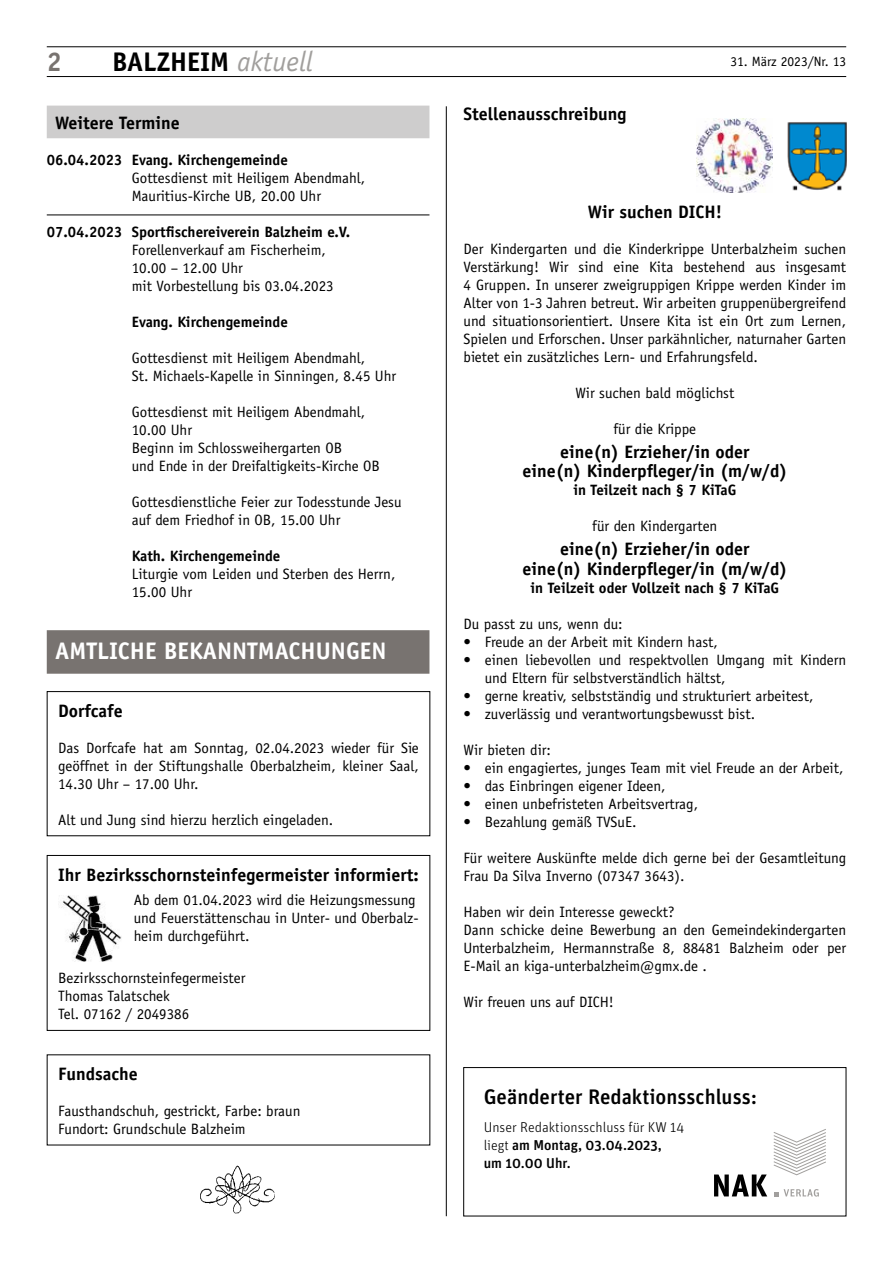
<style>
.page{position:relative;width:893px;height:1263px;background:#fff}
.page>*{position:absolute;margin:0;border:0;box-sizing:border-box;transform-origin:0 0}
.t1{font:700 27px "Officina Sans";color:#000}
.t2{font:700 27px "Officina Sans";color:#787370}
.t3{font:700 24px "Officina Sans";color:#fff}
.t4{font:500 21px "Unit Pro";color:#000}
.t5{font:700 18px/19.5px "Officina Sans";color:#000;text-align:center}
.t6{font:15px/18px "Officina Sans";color:#000}
.t7{font:700 15px "Officina Sans";color:#000}
.t8{font:300 14.25px/18px "Unit Pro";color:#000}
.t9{font:13.5px "Officina Sans";color:#000}
.s1{font-weight:400;font-style:italic;font-size:28.35px;color:#a19f9d}
.s2{font-weight:500}
</style>
<div class="page">
<hr style="left:47px;top:76px;width:799px;height:1px;background:#000">
<hr style="left:47px;top:47px;width:799px;height:1px;background:#000">
<hr style="left:446px;top:106px;width:1px;height:1110px;background:#000">
<img style="left:787px;top:122px;width:59px;height:69px">
<img style="left:697px;top:119px;width:76px;height:74px">
<div style="left:47px;top:106px;width:382px;height:32px;background:#cecdcd"></div>
<hr style="left:47px;top:215px;width:382px;height:1px;background:#000">
<div style="left:47px;top:631px;width:382px;height:42px;background:#787370"></div>
<div style="left:47px;top:691px;width:383px;height:145px;border:1px solid #000"></div>
<img style="left:61px;top:895px;width:60px;height:67px">
<div style="left:47px;top:855px;width:383px;height:176px;border:1px solid #000"></div>
<div style="left:463px;top:1067px;width:383px;height:149px;border:1px solid #000"></div>
<svg style="left:773px;top:1129px;width:53px;height:46px"></svg>
<svg style="left:714px;top:1174px;width:53px;height:22px"></svg>
<svg style="left:774px;top:1192px;width:4px;height:4px"></svg>
<svg style="left:784px;top:1189px;width:35px;height:7px"></svg>
<img style="left:200px;top:1165px;width:75px;height:48px">
<h1 class="t2" style="left:47px;top:45px;width:17px">2</h1>
<h1 class="t1" style="left:112px;top:45px;width:202px">BALZHEIM <span class="s1">aktuell</span></h1>
<p class="t9" style="left:730px;top:53px;width:117px">31. März 2023/Nr. 13</p>
<p class="t5" style="left:463px;top:104px;width:164px">Stellenausschreibung</p>
<p class="t5" style="left:55px;top:113px;width:126px">Weitere Termine</p>
<p class="t7" style="left:47px;top:151px;width:243px">06.04.2023 Evang. Kirchengemeinde</p>
<p class="t6" style="left:132px;top:169px;width:235px">Gottesdienst mit Heiligem Abendmahl,<br>Mauritius-Kirche UB, 20.00 Uhr</p>
<p class="t7" style="left:47px;top:223px;width:305px">07.04.2023 Sportfischereiverein Balzheim e.V.</p>
<p class="t6" style="left:132px;top:241px;width:203px">Forellenverkauf am Fischerheim,<br>10.00 – 12.00 Uhr<br>mit Vorbestellung bis 03.04.2023</p>
<p class="t7" style="left:132px;top:313px;width:158px">Evang. Kirchengemeinde</p>
<p class="t6" style="left:132px;top:349px;width:266px">Gottesdienst mit Heiligem Abendmahl,<br>St. Michaels-Kapelle in Sinningen, 8.45 Uhr</p>
<p class="t6" style="left:132px;top:403px;width:249px">Gottesdienst mit Heiligem Abendmahl,<br>10.00 Uhr<br>Beginn im Schlossweihergarten OB<br>und Ende in der Dreifaltigkeits-Kirche OB</p>
<p class="t6" style="left:132px;top:493px;width:271px">Gottesdienstliche Feier zur Todesstunde Jesu auf dem Friedhof in OB, 15.00 Uhr</p>
<p class="t7" style="left:132px;top:547px;width:150px">Kath. Kirchengemeinde</p>
<p class="t6" style="left:132px;top:565px;width:265px">Liturgie vom Leiden und Sterben des Herrn,<br>15.00 Uhr</p>
<p class="t5" style="left:588px;top:202px;width:136px">Wir suchen DICH!</p>
<p class="t6" style="left:463px;top:240px;width:384px;text-align:justify">Der Kindergarten und die Kinderkrippe Unterbalzheim suchen Verstärkung! Wir sind eine Kita bestehend aus insgesamt 4 Gruppen. In unserer zweigruppigen Krippe werden Kinder im Alter von 1-3 Jahren betreut. Wir arbeiten gruppenübergreifend und situationsorientiert. Unsere Kita ist ein Ort zum Lernen, Spielen und Erforschen. Unser parkähnlicher, naturnaher Garten bietet ein zusätzliches Lern- und Erfahrungsfeld.</p>
<p class="t6" style="left:575px;top:384px;width:160px">Wir suchen bald möglichst</p>
<p class="t6" style="left:613px;top:420px;width:84px">für die Krippe</p>
<p class="t5" style="left:522px;top:442px;width:266px">eine(n) Erzieher/in oder<br>eine(n) Kinderpfleger/in (m/w/d)</p>
<p class="t7" style="left:573px;top:481px;width:165px">in Teilzeit nach § 7 KiTaG</p>
<p class="t6" style="left:592px;top:517px;width:127px">für den Kindergarten</p>
<p class="t5" style="left:522px;top:539px;width:266px">eine(n) Erzieher/in oder<br>eine(n) Kinderpfleger/in (m/w/d)</p>
<p class="t7" style="left:531px;top:578px;width:250px">in Teilzeit oder Vollzeit nach § 7 KiTaG</p>
<p class="t6" style="left:463px;top:614px;width:161px">Du passt zu uns, wenn du:</p>
<p class="t6" style="left:463px;top:632px;width:256px">• Freude an der Arbeit mit Kindern hast,</p>
<p class="t6" style="left:485px;top:650px;width:363px;text-indent:-21px">• einen liebevollen und respektvollen Umgang mit Kindern und Eltern für selbstverständlich hältst,</p>
<p class="t6" style="left:463px;top:686px;width:351px">• gerne kreativ, selbstständig und strukturiert arbeitest,</p>
<p class="t6" style="left:463px;top:704px;width:293px">• zuverlässig und verantwortungsbewusst bist.</p>
<p class="t6" style="left:463px;top:740px;width:89px">Wir bieten dir:</p>
<p class="t6" style="left:463px;top:758px;width:381px">• ein engagiertes, junges Team mit viel Freude an der Arbeit,</p>
<p class="t6" style="left:463px;top:776px;width:204px">• das Einbringen eigener Ideen,</p>
<p class="t6" style="left:463px;top:794px;width:236px">• einen unbefristeten Arbeitsvertrag,</p>
<p class="t6" style="left:463px;top:812px;width:174px">• Bezahlung gemäß TVSuE.</p>
<p class="t6" style="left:463px;top:848px;width:384px">Für weitere Auskünfte melde dich gerne bei der Gesamtleitung<br>Frau Da Silva Inverno (07347 3643).</p>
<p class="t6" style="left:463px;top:902px;width:384px">Haben wir dein Interesse geweckt?<br>Dann schicke deine Bewerbung an den Gemeindekindergarten Unterbalzheim, Hermannstraße 8, 88481 Balzheim oder per E-Mail an kiga-unterbalzheim@gmx.de .</p>
<p class="t6" style="left:463px;top:992px;width:152px">Wir freuen uns auf DICH!</p>
<h2 class="t3" style="left:55px;top:636px;width:333px">AMTLICHE BEKANNTMACHUNGEN</h2>
<p class="t5" style="left:58px;top:701px;width:66px">Dorfcafe</p>
<p class="t6" style="left:58px;top:739px;width:362px;text-align:justify">Das Dorfcafe hat am Sonntag, 02.04.2023 wieder für Sie geöffnet in der Stiftungshalle Oberbalzheim, kleiner Saal, 14.30 Uhr – 17.00 Uhr.</p>
<p class="t6" style="left:58px;top:811px;width:277px">Alt und Jung sind hierzu herzlich eingeladen.</p>
<p class="t5" style="left:58px;top:864px;width:362px">Ihr Bezirksschornsteinfegermeister informiert:</p>
<p class="t6" style="left:134px;top:891px;width:286px">Ab dem 01.04.2023 wird die Heizungsmessung und Feuerstättenschau in Unter- und Oberbalz&shy;heim durchgeführt.</p>
<p class="t6" style="left:58px;top:969px;width:189px">Bezirksschornsteinfegermeister<br>Thomas Talatschek<br>Tel. 07162 / 2049386</p>
<p class="t5" style="left:58px;top:1064px;width:81px">Fundsache</p>
<p class="t6" style="left:58px;top:1102px;width:244px">Fausthandschuh, gestrickt, Farbe: braun<br>Fundort: Grundschule Balzheim</p>
<h3 class="t4" style="left:484px;top:1082px;width:275px">Geänderter Redaktionsschluss:</h3>
<p class="t8" style="left:484px;top:1117px;width:202px">Unser Redaktionsschluss für KW 14 liegt <span class="s2">am Montag, 03.04.2023,<br>um 10.00 Uhr.</span></p>
</div>
